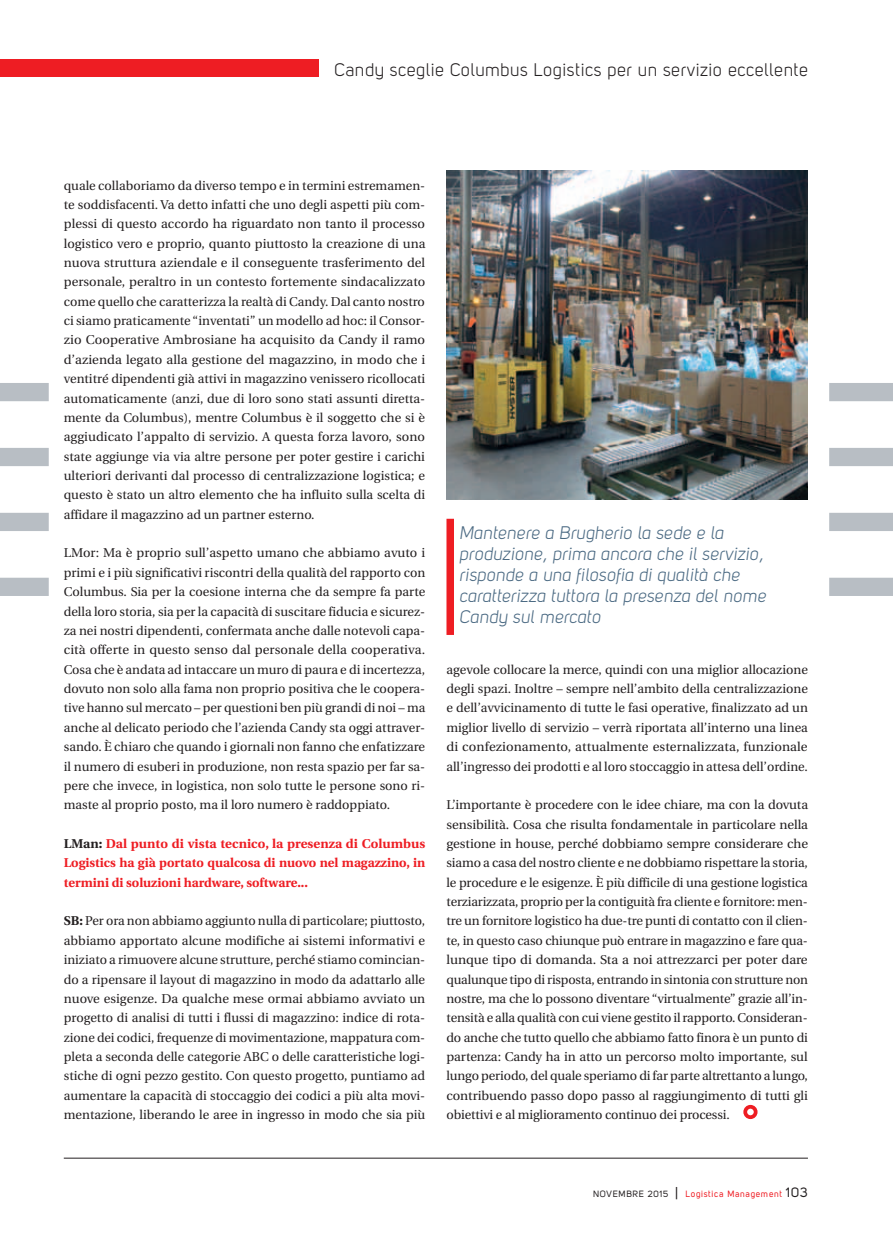
<style>
.page{position:relative;width:893px;height:1234px;background:#fff}
.page>*{position:absolute;margin:0;border:0;box-sizing:border-box;transform-origin:0 0}
.t1{font:18px/21px "Uni Sans Book Italic";letter-spacing:.01em;color:#4b6a83}
.t2{font:18px "Uni Sans Book";letter-spacing:.03em;color:#231f20}
.t3{font:12.75px/19.4px "Utopia";color:#231f20;text-align:justify}
.t4{font:700 12.75px/19.4px "Utopia";color:#ee1d23;text-align:justify}
.t5{font:9px "Uni Sans Regular";letter-spacing:.07em;color:#ee1d23}
.s1{color:#231f20}
.s2{font-weight:700}
.s3{font-size:13.5px;color:#231f20}
</style>
<div class="page">
<hr style="left:64px;top:1157px;width:744px;height:1px;background:#231f20">
<div style="left:0;top:60px;width:319px;height:17px;background:#ee1d23"></div>
<div style="left:0;top:577px;width:49px;height:19px;background:#b8bec4"></div>
<div style="left:0;top:512px;width:49px;height:19px;background:#b8bec4"></div>
<div style="left:0;top:448px;width:49px;height:18px;background:#b8bec4"></div>
<div style="left:0;top:383px;width:49px;height:18px;background:#b8bec4"></div>
<div style="left:829px;top:577px;width:64px;height:19px;background:#b8bec4"></div>
<div style="left:829px;top:512px;width:64px;height:19px;background:#b8bec4"></div>
<div style="left:829px;top:448px;width:64px;height:18px;background:#b8bec4"></div>
<div style="left:829px;top:383px;width:64px;height:18px;background:#b8bec4"></div>
<div style="left:743px;top:1104px;width:14px;height:14px;border:4px solid #ee1d23;border-radius:50%"></div>
<img style="left:446px;top:170px;width:362px;height:329px">
<div style="left:446px;top:518px;width:8px;height:116px;background:#ee1d23"></div>
<h1 class="t2" style="left:334px;top:59px;width:475px">Candy sceglie Columbus Logistics per un servizio eccellente</h1>
<p class="t3" style="left:64px;top:176px;width:363px">quale collaboriamo da diverso tempo e in termini estremamen&shy;te soddisfacenti. Va detto infatti che uno degli aspetti più com&shy;plessi di questo accordo ha riguardato non tanto il processo logistico vero e proprio, quanto piuttosto la creazione di una nuova struttura aziendale e il conseguente trasferimento del personale, peraltro in un contesto fortemente sindacalizzato come quello che caratterizza la realtà di Candy. Dal canto nostro ci siamo praticamente “inventati” un modello ad hoc: il Consor&shy;zio Cooperative Ambrosiane ha acquisito da Candy il ramo d’azienda legato alla gestione del magazzino, in modo che i ventitré dipendenti già attivi in magazzino venissero ricollocati automaticamente (anzi, due di loro sono stati assunti diretta&shy;mente da Columbus), mentre Columbus è il soggetto che si è aggiudicato l’appalto di servizio. A questa forza lavoro, sono state aggiunge via via altre persone per poter gestire i carichi ulteriori derivanti dal processo di centralizzazione logistica; e questo è stato un altro elemento che ha influito sulla scelta di affidare il magazzino ad un partner esterno.</p>
<p class="t3" style="left:64px;top:543px;width:363px">LMor: Ma è proprio sull’aspetto umano che abbiamo avuto i primi e i più significativi riscontri della qualità del rapporto con Columbus. Sia per la coesione interna che da sempre fa parte della loro storia, sia per la capacità di suscitare fiducia e sicurez&shy;za nei nostri dipendenti, confermata anche dalle notevoli capa&shy;cità offerte in questo senso dal personale della cooperativa.<br>Cosa che è andata ad intaccare un muro di paura e di incertezza, dovuto non solo alla fama non proprio positiva che le coopera&shy;tive hanno sul mercato – per questioni ben più grandi di noi – ma anche al delicato periodo che l’azienda Candy sta oggi attraver&shy;sando. È chiaro che quando i giornali non fanno che enfatizzare il numero di esuberi in produzione, non resta spazio per far sa&shy;pere che invece, in logistica, non solo tutte le persone sono ri&shy;maste al proprio posto, ma il loro numero è raddoppiato.</p>
<p class="t4" style="left:64px;top:833px;width:363px"><span class="s1">LMan:</span> Dal punto di vista tecnico, la presenza di Columbus Logistics ha già portato qualcosa di nuovo nel magazzino, in termini di soluzioni hardware, software...</p>
<p class="t3" style="left:64px;top:911px;width:363px"><span class="s2">SB:</span> Per ora non abbiamo aggiunto nulla di particolare; piuttosto, abbiamo apportato alcune modifiche ai sistemi informativi e iniziato a rimuovere alcune strutture, perché stiamo comincian&shy;do a ripensare il layout di magazzino in modo da adattarlo alle nuove esigenze. Da qualche mese ormai abbiamo avviato un progetto di analisi di tutti i flussi di magazzino: indice di rota&shy;zione dei codici, frequenze di movimentazione, mappatura com&shy;pleta a seconda delle categorie ABC o delle caratteristiche logi&shy;stiche di ogni pezzo gestito. Con questo progetto, puntiamo ad aumentare la capacità di stoccaggio dei codici a più alta movi&shy;mentazione, liberando le aree in ingresso in modo che sia più</p>
<h1 class="t1" style="left:459px;top:522px;width:308px">Mantenere a Brugherio la sede e la produzione, prima ancora che il servizio, risponde a una filosofia di qualità che caratterizza tuttora la presenza del nome Candy sul mercato</h1>
<p class="t3" style="left:446px;top:659px;width:363px">agevole collocare la merce, quindi con una miglior allocazione degli spazi. Inoltre – sempre nell’ambito della centralizzazione e dell’avvicinamento di tutte le fasi operative, finalizzato ad un miglior livello di servizio – verrà riportata all’interno una linea di confezionamento, attualmente esternalizzata, funzionale all’ingresso dei prodotti e al loro stoccaggio in attesa dell’ordine.</p>
<p class="t3" style="left:446px;top:795px;width:363px">L’importante è procedere con le idee chiare, ma con la dovuta sensibilità. Cosa che risulta fondamentale in particolare nella gestione in house, perché dobbiamo sempre considerare che siamo a casa del nostro cliente e ne dobbiamo rispettare la storia, le procedure e le esigenze. È più difficile di una gestione logistica terziarizzata, proprio per la contiguità fra cliente e fornitore: men&shy;tre un fornitore logistico ha due-tre punti di contatto con il clien&shy;te, in questo caso chiunque può entrare in magazzino e fare qua&shy;lunque tipo di domanda. Sta a noi attrezzarci per poter dare qualunque tipo di risposta, entrando in sintonia con strutture non nostre, ma che lo possono diventare “virtualmente” grazie all’in&shy;tensità e alla qualità con cui viene gestito il rapporto. Consideran&shy;do anche che tutto quello che abbiamo fatto finora è un punto di partenza: Candy ha in atto un percorso molto importante, sul lungo periodo, del quale speriamo di far parte altrettanto a lungo, contribuendo passo dopo passo al raggiungimento di tutti gli obiettivi e al miglioramento continuo dei processi.</p>
<p class="t5" style="left:593px;top:1187px;width:216px"><span class="s1">NOVEMBRE 2015</span> <span class="s3">|</span> Logistica Management <span class="s3">103</span></p>
</div>
